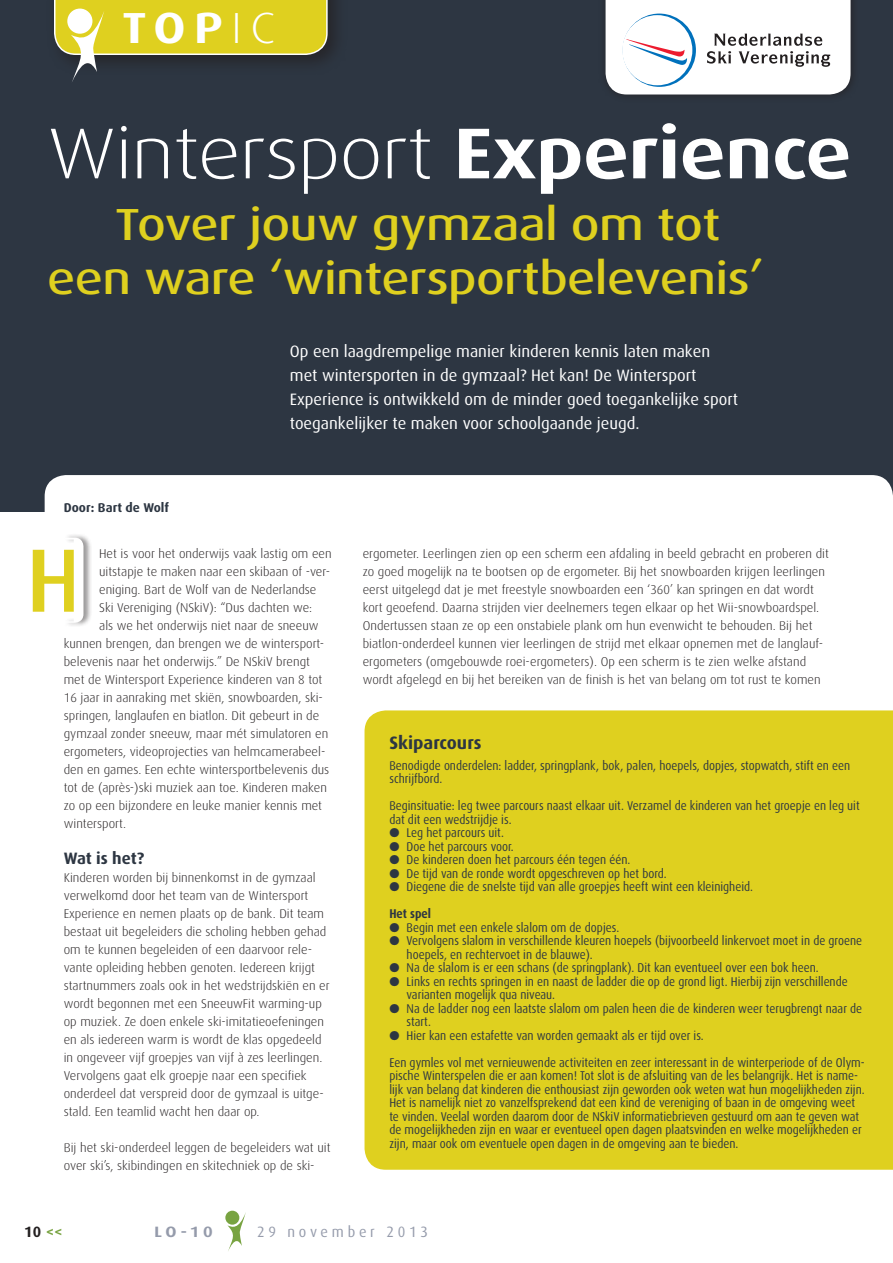
<style>
.page{position:relative;width:893px;height:1263px;background:#fff}
.page>*{position:absolute;margin:0;border:0;box-sizing:border-box;transform-origin:0 0}
.t1{font:500 90px "Dax";color:#dfd01f}
.t2{font:300 72px "Dax Wide";color:#fff}
.t3{font:500 45px/54px "Dax Wide";color:#dfd01f;text-align:center}
.t4{font:700 43.5px "Dax Wide";color:#fff}
.t5{font:700 18px "Dax";color:#2d3642}
.t6{font:16.5px/24px "Dax";color:#fff}
.t7{font:700 16.5px "Dax";letter-spacing:-.01em;color:#2d3642}
.t8{font:15px "Dax";letter-spacing:.26em;color:#959bab;scale:.96 1}
.t9{font:700 15px "Dax Wide";color:#959bab}
.t10{font:700 15px "Dax";color:#231f20}
.t11{font:300 12.75px/18px "Dax";color:#231f20}
.t12{font:12.75px/13.5px "Dax";color:#2d3642;scale:.9 1}
.t13{font:700 12.75px "Dax";color:#2d3642}
.s1{font-weight:300}
.s2{font-weight:700}
.s3{color:#78a341}
</style>
<div class="page">
<div style="left:0;top:0;width:893px;height:512px;background:#2d3642"></div>
<div style="left:45px;top:475px;width:848px;height:159px;background:#fff;border-radius:21px"></div>
<div style="left:46px;top:0;width:302px;height:75px;background:#231f20;opacity:.75"></div>
<div style="left:64px;top:533px;width:29px;height:94px;background:#231f20;opacity:.45"></div>
<svg style="left:65px;top:538px;width:18px;height:85px"></svg>
<svg style="left:54px;top:0;width:274px;height:82px"></svg>
<svg style="left:225px;top:1211px;width:14px;height:14px"></svg>
<svg style="left:227px;top:1212px;width:19px;height:39px"></svg>
<div style="left:365px;top:710px;width:528px;height:460px;background:#dfd01f"></div>
<div style="left:598px;top:0;width:261px;height:104px;background:#231f20;opacity:.75"></div>
<svg style="left:606px;top:0;width:245px;height:94px;background:#ecedef"></svg>
<h3 class="t4" style="left:122px;top:3px;width:130px">TOP<span class="s1">ic</span></h3>
<h2 class="t2" style="left:48px;top:114px;width:805px">Wintersport <span class="s2">Experience</span></h2>
<h3 class="t3" style="left:48px;top:198px;width:718px">Tover jouw gymzaal om tot<br>een ware ‘wintersportbelevenis’</h3>
<p class="t13" style="left:64px;top:500px;width:107px">Door: Bart de Wolf</p>
<p class="t6" style="left:290px;top:340px;width:450px">Op een laagdrempelige manier kinderen kennis laten maken met wintersporten in de gymzaal? Het kan! De Wintersport Experience is ontwikkeld om de minder goed toegankelijke sport toegankelijker te maken voor schoolgaande jeugd.</p>
<p class="t11" style="left:99px;top:545px;width:234px">Het is voor het onderwijs vaak lastig om een</p>
<p class="t11" style="left:99px;top:563px;width:232px">uitstapje te maken naar een skibaan of -ver-</p>
<p class="t11" style="left:99px;top:581px;width:219px">eniging. Bart de Wolf van de Nederlandse</p>
<p class="t11" style="left:99px;top:599px;width:215px">Ski Vereniging (NSkiV): “Dus dachten we:</p>
<p class="t11" style="left:99px;top:617px;width:221px">als we het onderwijs niet naar de sneeuw</p>
<p class="t11" style="left:64px;top:635px;width:262px">kunnen brengen, dan brengen we de wintersport-</p>
<p class="t11" style="left:64px;top:653px;width:248px">belevenis naar het onderwijs.” De NSkiV brengt</p>
<p class="t11" style="left:64px;top:671px;width:260px">met de Wintersport Experience kinderen van 8 tot</p>
<p class="t11" style="left:64px;top:689px;width:261px">16 jaar in aanraking met skiën, snowboarden, ski-</p>
<p class="t11" style="left:64px;top:707px;width:257px">springen, langlaufen en biatlon. Dit gebeurt in de</p>
<p class="t11" style="left:64px;top:725px;width:266px">gymzaal zonder sneeuw, maar mét simulatoren en</p>
<p class="t11" style="left:64px;top:743px;width:263px">ergometers, videoprojecties van helmcamerabeel-</p>
<p class="t11" style="left:64px;top:761px;width:267px">den en games. Een echte wintersportbelevenis dus</p>
<p class="t11" style="left:64px;top:779px;width:265px">tot de (après-)ski muziek aan toe. Kinderen maken</p>
<p class="t11" style="left:64px;top:797px;width:260px">zo op een bijzondere en leuke manier kennis met</p>
<p class="t11" style="left:64px;top:815px;width:64px">wintersport.</p>
<p class="t7" style="left:64px;top:849px;width:82px">Wat is het?</p>
<p class="t11" style="left:64px;top:869px;width:267px">Kinderen worden bij binnenkomst in de gymzaal verwelkomd door het team van de Wintersport Experience en nemen plaats op de bank. Dit team bestaat uit begeleiders die scholing hebben gehad om te kunnen begeleiden of een daarvoor rele&shy;vante opleiding hebben genoten. Iedereen krijgt startnummers zoals ook in het wedstrijdskiën en er wordt begonnen met een SneeuwFit warming-up op muziek. Ze doen enkele ski-imitatieoefeningen en als iedereen warm is wordt de klas opgedeeld in ongeveer vijf groepjes van vijf à zes leerlingen.<br>Vervolgens gaat elk groepje naar een specifiek onderdeel dat verspreid door de gymzaal is uitge&shy;stald. Een teamlid wacht hen daar op.</p>
<p class="t11" style="left:64px;top:1139px;width:268px">Bij het ski-onderdeel leggen de begeleiders wat uit over ski’s, skibindingen en skitechniek op de ski-</p>
<h1 class="t1" style="left:26px;top:530px;width:57px">H</h1>
<p class="t11" style="left:363px;top:545px;width:468px">ergometer. Leerlingen zien op een scherm een afdaling in beeld gebracht en proberen dit zo goed mogelijk na te bootsen op de ergometer. Bij het snowboarden krijgen leerlingen eerst uitgelegd dat je met freestyle snowboarden een ‘360’ kan springen en dat wordt kort geoefend. Daarna strijden vier deelnemers tegen elkaar op het Wii-snowboardspel.<br>Ondertussen staan ze op een onstabiele plank om hun evenwicht te behouden. Bij het biatlon-onderdeel kunnen vier leerlingen de strijd met elkaar opnemen met de langlauf&shy;ergometers (omgebouwde roei-ergometers). Op een scherm is te zien welke afstand wordt afgelegd en bij het bereiken van de finish is het van belang om tot rust te komen</p>
<h3 class="t5" style="left:389px;top:732px;width:94px">Skiparcours</h3>
<p class="t12" style="left:389px;top:758px;width:514px">Benodigde onderdelen: ladder, springplank, bok, palen, hoepels, dopjes, stopwatch, stift en een schrijfbord.</p>
<p class="t12" style="left:389px;top:799px;width:524px">Beginsituatie: leg twee parcours naast elkaar uit. Verzamel de kinderen van het groepje en leg uit dat dit een wedstrijdje is.</p>
<p class="t12" style="left:389px;top:826px;width:129px">● Leg het parcours uit.</p>
<p class="t12" style="left:389px;top:839px;width:140px">● Doe het parcours voor.</p>
<p class="t12" style="left:389px;top:853px;width:269px">● De kinderen doen het parcours één tegen één.</p>
<p class="t12" style="left:389px;top:866px;width:310px">● De tijd van de ronde wordt opgeschreven op het bord.</p>
<p class="t12" style="left:389px;top:873px;width:406px;line-height:27px">● Diegene die de snelste tijd van alle groepjes heeft wint een kleinigheid.<br><span class="s2">Het spel</span></p>
<p class="t12" style="left:389px;top:920px;width:257px">● Begin met een enkele slalom om de dopjes.</p>
<p class="t12" style="left:407px;top:934px;width:508px;text-indent:-17px">● Vervolgens slalom in verschillende kleuren hoepels (bijvoorbeeld linkervoet moet in de groene hoepels, en rechtervoet in de blauwe).</p>
<p class="t12" style="left:389px;top:961px;width:479px">● Na de slalom is er een schans (de springplank). Dit kan eventueel over een bok heen.</p>
<p class="t12" style="left:407px;top:974px;width:492px;text-indent:-17px">● Links en rechts springen in en naast de ladder die op de grond ligt. Hierbij zijn verschillende varianten mogelijk qua niveau.</p>
<p class="t12" style="left:407px;top:1001px;width:508px;text-indent:-17px">● Na de ladder nog een laatste slalom om palen heen die de kinderen weer terugbrengt naar de start.</p>
<p class="t12" style="left:389px;top:1022px;width:530px;line-height:27px">● Hier kan een estafette van worden gemaakt als er tijd over is.<br>Een gymles vol met vernieuwende activiteiten en zeer interessant in de winterperiode of de Olym-</p>
<p class="t12" style="left:389px;top:1069px;width:530px">pische Winterspelen die er aan komen! Tot slot is de afsluiting van de les belangrijk. Het is name&shy;lijk van belang dat kinderen die enthousiast zijn geworden ook weten wat hun mogelijkheden zijn.<br>Het is namelijk niet zo vanzelfsprekend dat een kind de vereniging of baan in de omgeving weet te vinden. Veelal worden daarom door de NSkiV informatiebrieven gestuurd om aan te geven wat de mogelijkheden zijn en waar er eventueel open dagen plaatsvinden en welke mogelijkheden er zijn, maar ook om eventuele open dagen in de omgeving aan te bieden.</p>
<p class="t10" style="left:24px;top:1224px;width:40px">10 <span class="s3">&lt;&lt;</span></p>
<p class="t9" style="left:154px;top:1223px;width:60px">LO-10</p>
<p class="t8" style="left:257px;top:1223px;width:180px">29 november 2013</p>
</div>
